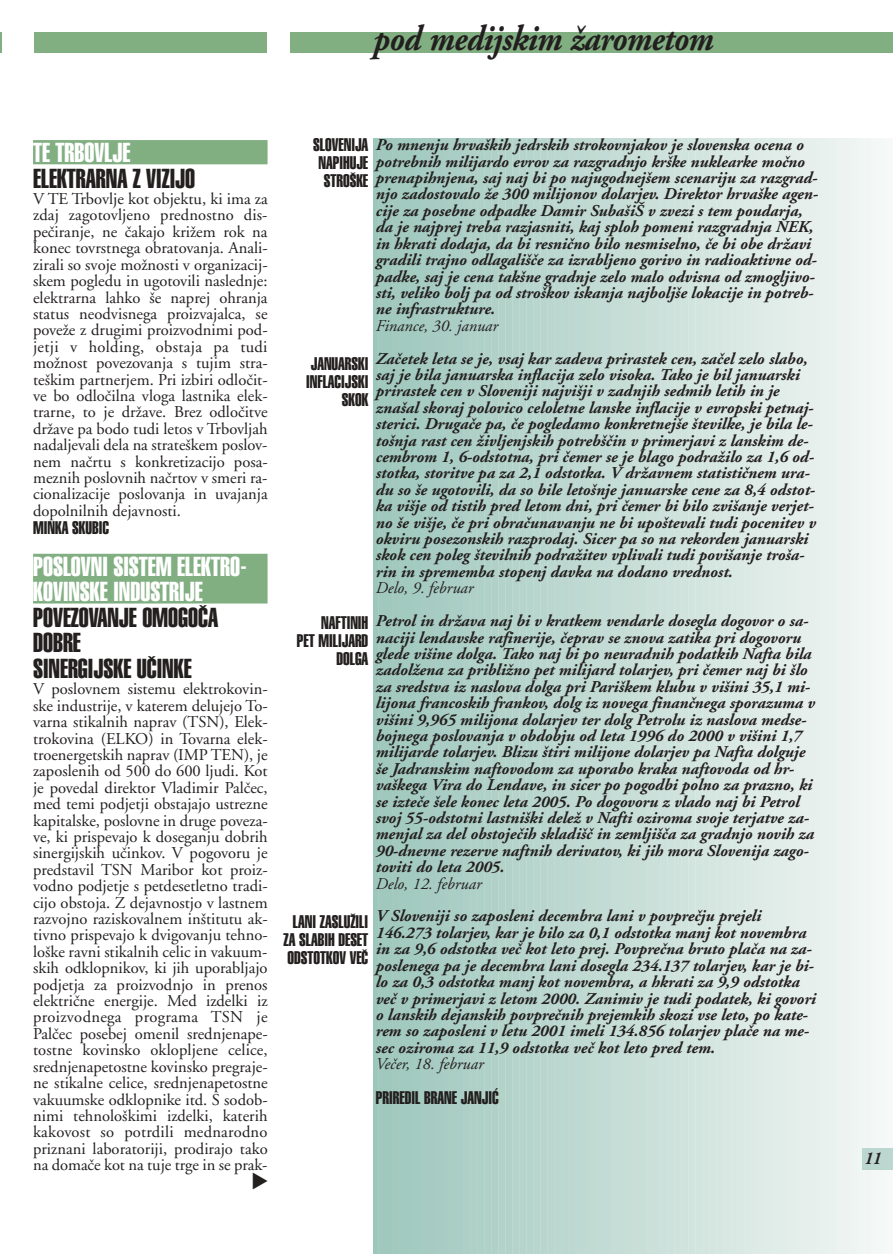
<style>
.page{position:relative;width:893px;height:1254px;background:#fff}
.page>*{position:absolute;margin:0;border:0;box-sizing:border-box;transform-origin:0 0}
.t1{font:italic 700 36px "SA Garamond";letter-spacing:-.015em;color:#231f1f;scale:.9 1}
.t2{font:27px/25.5px "Helvetica CE Extra Compressed";color:#231f1f}
.t3{font:27px/25.5px "Helvetica CE Extra Compressed";color:#fff}
.t4{font:18px/18px "Helvetica CE Extra Compressed";color:#231f1f;text-align:right}
.t5{font:18px "SS Helvetica Extra Compressed";color:#231f1f}
.t6{font:italic 700 18px "SA Garamond";color:#231f1f;scale:.9 1}
.t7{font:italic 700 16.5px/16.4px "SA Garamond";color:#231f1f}
.t8{font:16.5px/16.4px "SA Garamond";color:#231f1f;text-align:justify}
.t9{font:italic 16.5px "SA Garamond";color:#231f1f}
.s1{font-family:"Helvetica CE Extra Compressed";font-weight:400;font-style:normal;font-size:18px}
</style>
<div class="page">
<svg style="left:1px;top:32px;width:1px;height:20px"></svg>
<div style="left:34px;top:32px;width:233px;height:20px;background:#81af82"></div>
<div style="left:290px;top:32px;width:602px;height:20px;background:#81af82"></div>
<div style="left:33px;top:140px;width:234px;height:24px;background:#81af82"></div>
<div style="left:33px;top:554px;width:234px;height:50px;background:#81af82"></div>
<div style="left:375px;top:139px;width:168px;height:1114px;background:#a3c8be"></div>
<div style="left:439px;top:139px;width:168px;height:1114px;background:#a9cdc3"></div>
<div style="left:460px;top:139px;width:168px;height:1114px;background:#afd0c6"></div>
<div style="left:488px;top:139px;width:168px;height:1114px;background:#b3d2c8"></div>
<div style="left:516px;top:139px;width:168px;height:1114px;background:#b6d5cc"></div>
<div style="left:544px;top:139px;width:168px;height:1114px;background:#bad6cf"></div>
<div style="left:565px;top:139px;width:168px;height:1114px;background:#bed8d2"></div>
<div style="left:593px;top:139px;width:168px;height:1114px;background:#c2dbd4"></div>
<div style="left:622px;top:139px;width:168px;height:1114px;background:#c8ded7"></div>
<div style="left:650px;top:139px;width:168px;height:1114px;background:#cce0da"></div>
<div style="left:692px;top:139px;width:168px;height:1114px;background:#d4e5e0"></div>
<div style="left:741px;top:139px;width:151px;height:1114px;background:#deebe7"></div>
<div style="left:790px;top:139px;width:102px;height:1114px;background:#e6efec"></div>
<div style="left:812px;top:139px;width:80px;height:1114px;background:#eef3f2"></div>
<div style="left:862px;top:1148px;width:30px;height:21px;background:#bcd7cf"></div>
<h1 class="t1" style="left:373px;top:24px;width:379px">pod medijskim `arometom</h1>
<h2 class="t3" style="left:33px;top:141px;width:99px">TE TRBOVLJE</h2>
<h2 class="t2" style="left:33px;top:167px;width:164px">ELEKTRARNA Z VIZIJO</h2>
<p class="t8" style="left:33px;top:192px;width:236px">V TE Trbovlje kot objektu, ki ima za zdaj zagotovljeno prednostno dis&shy;pe~iranje, ne ~akajo kri`em rok na konec tovrstnega obratovanja. Anali&shy;zirali so svoje mo`nosti v organizacij&shy;skem pogledu in ugotovili naslednje: elektrarna lahko {e naprej ohranja status neodvisnega proizvajalca, se pove`e z drugimi proizvodnimi pod&shy;jetji v holding, obstaja pa tudi mo`nost povezovanja s tujim stra&shy;te{kim partnerjem. Pri izbiri odlo~it&shy;ve bo odlo~ilna vloga lastnika elek&shy;trarne, to je dr`ave. Brez odlo~itve dr`ave pa bodo tudi letos v Trbovljah nadaljevali dela na strate{kem poslov&shy;nem na~rtu s konkretizacijo posa&shy;meznih poslovnih na~rtov v smeri ra&shy;cionalizacije poslovanja in uvajanja dopolnilnih dejavnosti.</p>
<p class="t5" style="left:33px;top:521px;width:77px">MINKA SKUBIC</p>
<h2 class="t3" style="left:33px;top:555px;width:215px">POSLOVNI SISTEM ELEKTRO-<br>KOVINSKE INDUSTRIJE</h2>
<h2 class="t2" style="left:33px;top:606px;width:187px">POVEZOVANJE OMOGO^A<br>DOBRE<br>SINERGIJSKE U^INKE</h2>
<p class="t8" style="left:33px;top:682px;width:236px">V poslovnem sistemu elektrokovin&shy;ske industrije, v katerem delujejo To&shy;varna stikalnih naprav (TSN), Elek&shy;trokovina (ELKO) in Tovarna elek&shy;troenergetskih naprav (IMP TEN), je zaposlenih od 500 do 600 ljudi. Kot je povedal direktor Vladimir Pal~ec, med temi podjetji obstajajo ustrezne kapitalske, poslovne in druge poveza&shy;ve, ki prispevajo k doseganju dobrih sinergijskih u~inkov. V pogovoru je predstavil TSN Maribor kot proiz&shy;vodno podjetje s petdesetletno tradi&shy;cijo obstoja. Z dejavnostjo v lastnem razvojno raziskovalnem in{titutu ak&shy;tivno prispevajo k dvigovanju tehno&shy;lo{ke ravni stikalnih celic in vakuum&shy;skih odklopnikov, ki jih uporabljajo podjetja za proizvodnjo in prenos elektri~ne energije. Med izdelki iz proizvodnega programa TSN je Pal~ec posebej omenil srednjenape&shy;tostne kovinsko oklopljene celice, srednjenapetostne kovinsko pregraje&shy;ne stikalne celice, srednjenapetostne vakuumske odklopnike itd. S sodob&shy;nimi tehnolo{kimi izdelki, katerih kakovost so potrdili mednarodno priznani laboratoriji, prodirajo tako na doma~e kot na tuje trge in se prak-</p>
<p class="t7" style="left:313px;top:138px;width:492px"><span class="s1">SLOVENIJA</span> Po mnenju hrva{kih jedrskih strokovnjakov je slovenska ocena o</p>
<p class="t4" style="left:318px;top:155px;width:51px;text-align:left">NAPIHUJE<br>STROŠKE</p>
<p class="t7" style="left:376px;top:155px;width:444px">potrebnih milijardo evrov za razgradnjo kr{ke nuklearke mo~no prenapihnjena, saj naj bi po najugodnej{em scenariju za razgrad&shy;njo zadostovalo `e 300 milijonov dolarjev. Direktor hrva{ke agen&shy;cije za posebne odpadke Damir Suba{i[ v zvezi s tem poudarja, da je najprej treba razjasniti, kaj sploh pomeni razgradnja NEK, in hkrati dodaja, da bi resni~no bilo nesmiselno, ~e bi obe dr`avi gradili trajno odlagali{~e za izrabljeno gorivo in radioaktivne od&shy;padke, saj je cena tak{ne gradnje zelo malo odvisna od zmogljivo&shy;sti, veliko bolj pa od stro{kov iskanja najbolj{e lokacije in potreb&shy;ne infrastrukture.</p>
<p class="t9" style="left:376px;top:319px;width:124px">Finance, 30. januar</p>
<p class="t7" style="left:376px;top:352px;width:441px">Za~etek leta se je, vsaj kar zadeva prirastek cen, za~el zelo slabo, saj je bila januarska inflacija zelo visoka. Tako je bil januarski prirastek cen v Sloveniji najvi{ji v zadnjih sedmih letih in je zna{al skoraj polovico celoletne lanske inflacije v evropski petnaj&shy;sterici. Druga~e pa, ~e pogledamo konkretnej{e {tevilke, je bila le&shy;to{nja rast cen `ivljenjskih potreb{~in v primerjavi z lanskim de&shy;cembrom 1, 6-odstotna, pri ~emer se je blago podra`ilo za 1,6 od&shy;stotka, storitve pa za 2,1 odstotka. V dr`avnem statisti~nem ura&shy;du so {e ugotovili, da so bile leto{nje januarske cene za 8,4 odstot&shy;ka vi{je od tistih pred letom dni, pri ~emer bi bilo zvi{anje verjet&shy;no {e vi{je, ~e pri obra~unavanju ne bi upo{tevali tudi pocenitev v okviru posezonskih razprodaj. Sicer pa so na rekorden januarski skok cen poleg {tevilnih podra`itev vplivali tudi povi{anje tro{a&shy;rin in sprememba stopenj davka na dodano vrednost.</p>
<p class="t9" style="left:376px;top:581px;width:99px">Delo, 9. februar</p>
<p class="t7" style="left:376px;top:614px;width:441px">Petrol in dr`ava naj bi v kratkem vendarle dosegla dogovor o sa&shy;naciji lendavske rafinerije, ~eprav se znova zatika pri dogovoru glede vi{ine dolga. Tako naj bi po neuradnih podatkih Nafta bila zadol`ena za pribli`no pet milijard tolarjev, pri ~emer naj bi {lo za sredstva iz naslova dolga pri Pari{kem klubu v vi{ini 35,1 mi&shy;lijona francoskih frankov, dolg iz novega finan~nega sporazuma v vi{ini 9,965 milijona dolarjev ter dolg Petrolu iz naslova medse&shy;bojnega poslovanja v obdobju od leta 1996 do 2000 v vi{ini 1,7 milijarde tolarjev. Blizu {tiri milijone dolarjev pa Nafta dolguje {e Jadranskim naftovodom za uporabo kraka naftovoda od hr&shy;va{kega Vira do Lendave, in sicer po pogodbi polno za prazno, ki se izte~e {ele konec leta 2005. Po dogovoru z vlado naj bi Petrol svoj 55-odstotni lastni{ki dele` v Nafti oziroma svoje terjatve za&shy;menjal za del obstoje~ih skladi{~ in zemlji{~a za gradnjo novih za 90-dnevne rezerve naftnih derivatov, ki jih mora Slovenija zago&shy;toviti do leta 2005.</p>
<p class="t9" style="left:376px;top:877px;width:107px">Delo, 12. februar</p>
<p class="t7" style="left:376px;top:910px;width:441px">V Sloveniji so zaposleni decembra lani v povpre~ju prejeli 146.273 tolarjev, kar je bilo za 0,1 odstotka manj kot novembra in za 9,6 odstotka ve~ kot leto prej. Povpre~na bruto pla~a na za&shy;poslenega pa je decembra lani dosegla 234.137 tolarjev, kar je bi&shy;lo za 0,3 odstotka manj kot novembra, a hkrati za 9,9 odstotka ve~ v primerjavi z letom 2000. Zanimiv je tudi podatek, ki govori o lanskih dejanskih povpre~nih prejemkih skozi vse leto, po kate&shy;rem so zaposleni v letu 2001 imeli 134.856 tolarjev pla~e na me&shy;sec oziroma za 11,9 odstotka ve~ kot leto pred tem.</p>
<p class="t9" style="left:376px;top:1057px;width:109px">Ve~er, 18. februar</p>
<p class="t5" style="left:376px;top:1091px;width:124px">PRIREDIL BRANE JANJI]</p>
<p class="t4" style="left:306px;top:355px;width:64px">JANUARSKI<br>INFLACIJSKI<br>SKOK</p>
<p class="t4" style="left:297px;top:615px;width:73px">NAFTINIH<br>PET MILIJARD<br>DOLGA</p>
<p class="t4" style="left:283px;top:913px;width:86px;text-align:center">LANI ZASLU@ILI<br>ZA SLABIH DESET<br>ODSTOTKOV VE^</p>
<p class="t6" style="left:864px;top:1151px;width:20px">11</p>
</div>
